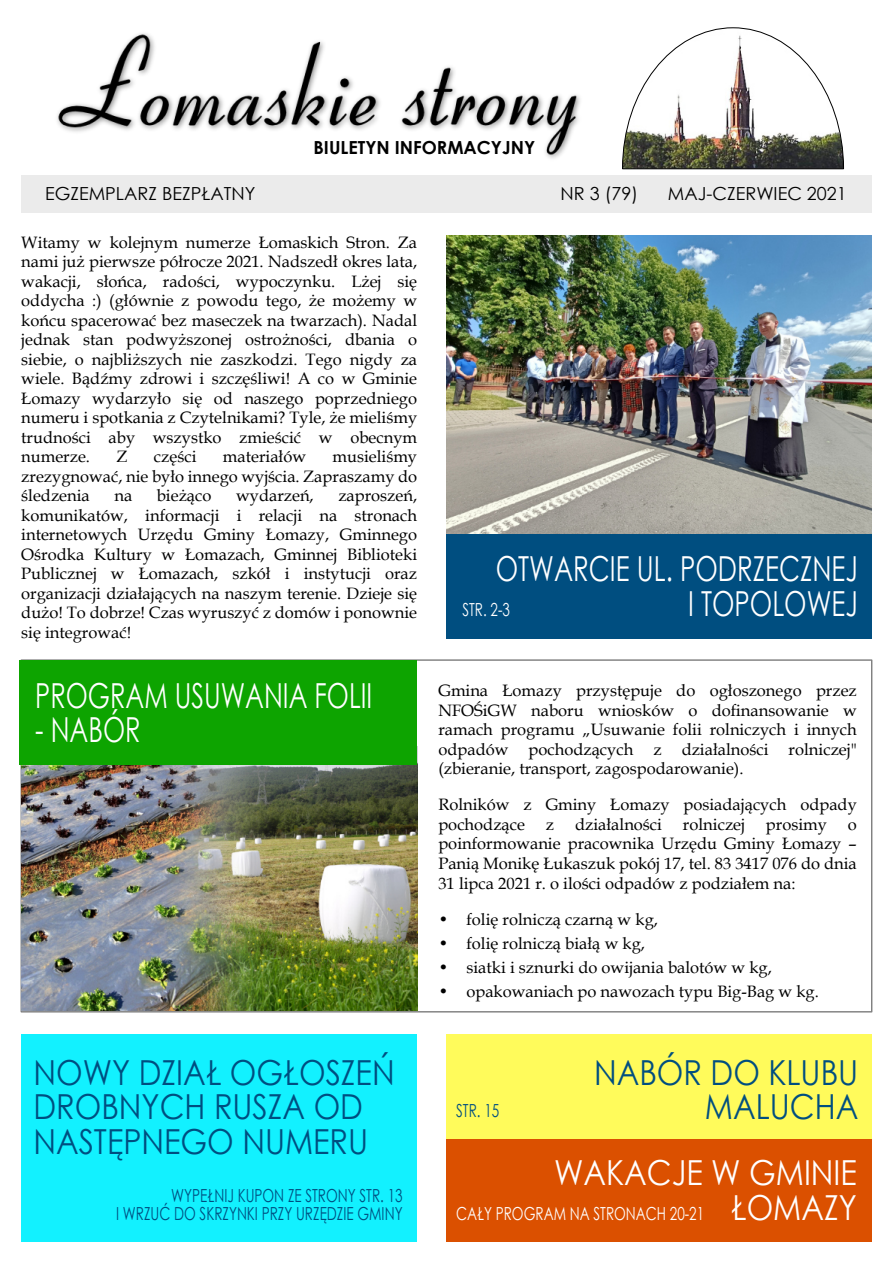
<style>
.page{position:relative;width:893px;height:1263px;background:#fff}
.page>*{position:absolute;margin:0;border:0;box-sizing:border-box;transform-origin:0 0}
.t1{font:34.5px/34.5px "Century Gothic";color:#004e80;text-align:right;scale:.89 1}
.t2{font:34.5px/34.5px "Century Gothic";color:#fff;text-align:right;scale:.75 1}
.t3{font:34.5px "Century Gothic";color:#fff;scale:.74 1}
.t4{font:34.5px "Century Gothic";color:#fff;scale:.89 1}
.t5{font:18px/18px "Century Gothic";color:#004e80;text-align:right;scale:.75 1}
.t6{font:18px "Century Gothic";color:#000}
.t7{font:18px "Century Gothic";color:#fff;scale:.75 1}
.t8{font:700 18px "Century Gothic";color:#000}
.t9{font:16.5px/19.5px "Book Antiqua";color:#000;text-align:justify}
.s1{font-size:34.5px}
</style>
<div class="page">
<img style="left:57px;top:33px;width:523px;height:126px">
<svg style="left:622px;top:27px;width:222px;height:142px"></svg>
<img style="left:446px;top:236px;width:426px;height:298px">
<div style="left:21px;top:175px;width:851px;height:37px;background:#ebebeb"></div>
<div style="left:446px;top:534px;width:426px;height:105px;background:#004e80"></div>
<div style="left:446px;top:1034px;width:426px;height:105px;background:#fffb5b"></div>
<div style="left:446px;top:1139px;width:426px;height:103px;background:#db5000"></div>
<div style="left:21px;top:1034px;width:396px;height:208px;background:#12f1ff"></div>
<img style="left:21px;top:765px;width:396px;height:245px">
<div style="left:20px;top:660px;width:397px;height:105px;background:#0da400"></div>
<p class="t6" style="left:45px;top:187px;width:212px">EGZEMPLARZ BEZPŁATNY</p>
<p class="t8" style="left:313px;top:140px;width:223px">BIULETYN INFORMACYJNY</p>
<p class="t6" style="left:561px;top:186px;width:79px">NR 3 (79)</p>
<p class="t6" style="left:668px;top:186px;width:180px">MAJ-CZERWIEC 2021</p>
<p class="t9" style="left:21px;top:234px;width:397px">Witamy w kolejnym numerze Łomaskich Stron. Za nami już pierwsze półrocze 2021. Nadszedł okres lata, wakacji, słońca, radości, wypoczynku. Lżej się oddycha :) (głównie z powodu tego, że możemy w końcu spacerować bez maseczek na twarzach). Nadal jednak stan podwyższonej ostrożności, dbania o siebie, o najbliższych nie zaszkodzi. Tego nigdy za wiele. Bądźmy zdrowi i szczęśliwi! A co w Gminie Łomazy wydarzyło się od naszego poprzedniego numeru i spotkania z Czytelnikami? Tyle, że mieliśmy trudności aby wszystko zmieścić w obecnym numerze.</p>
<p class="t9" style="left:21px;top:449px;width:397px;text-indent:311px">musieliśmy zrezygnować, nie było innego wyjścia. Zapraszamy do śledzenia</p>
<p class="t9" style="left:116px;top:449px;width:13px">Z</p>
<p class="t9" style="left:154px;top:449px;width:44px">części</p>
<p class="t9" style="left:223px;top:449px;width:85px">materiałów</p>
<p class="t9" style="left:114px;top:488px;width:19px">na</p>
<p class="t9" style="left:157px;top:488px;width:56px">bieżąco</p>
<p class="t9" style="left:236px;top:488px;width:79px">wydarzeń,</p>
<p class="t9" style="left:21px;top:488px;width:397px;text-indent:317px">zaproszeń, komunikatów, informacji i relacji na stronach internetowych Urzędu Gminy Łomazy, Gminnego Ośrodka Kultury w Łomazach, Gminnej Biblioteki Publicznej w Łomazach, szkół i instytucji oraz organizacji działających na naszym terenie. Dzieje się dużo! To dobrze! Czas wyruszyć z domów i ponownie się integrować!</p>
<h1 class="t3" style="left:35px;top:682px;width:457px">PROGRAM USUWANIA FOLII</h1>
<h1 class="t3" style="left:35px;top:716px;width:144px">- NABÓR</h1>
<h1 class="t1" style="left:33px;top:1058px;width:407px;text-align:left">NOWY DZIAŁ OGŁOSZEŃ<br>DROBNYCH RUSZA OD<br>NASTĘPNEGO NUMERU</h1>
<p class="t5" style="left:116px;top:1188px;width:384px">WYPEŁNĲ KUPON ZE STRONY STR. 13<br>I WRZUĆ DO SKRZYNKI PRZY URZĘDZIE GMINY</p>
<h1 class="t2" style="left:496px;top:555px;width:484px">OTWARCIE UL. PODRZECZNEJ<br>I TOPOLOWEJ</h1>
<p class="t7" style="left:462px;top:602px;width:65px">STR. 2-3</p>
<p class="t9" style="left:438px;top:683px;width:420px">Gmina Łomazy przystępuje do ogłoszonego przez NFOŚiGW naboru wniosków o dofinansowanie w ramach programu „Usuwanie folii rolniczych i innych odpadów pochodzących z działalności rolniczej" (zbieranie, transport, zagospodarowanie).</p>
<p class="t9" style="left:438px;top:797px;width:420px">Rolników z Gminy Łomazy posiadających odpady pochodzące</p>
<p class="t9" style="left:546px;top:816px;width:10px">z</p>
<p class="t9" style="left:575px;top:816px;width:88px">działalności</p>
<p class="t9" style="left:683px;top:816px;width:64px">rolniczej</p>
<p class="t9" style="left:766px;top:816px;width:62px">prosimy</p>
<p class="t9" style="left:438px;top:816px;width:420px;text-indent:409px">o poinformowanie pracownika Urzędu Gminy Łomazy – Panią Monikę Łukaszuk pokój 17, tel. 83 3417 076 do dnia 31 lipca 2021 r. o ilości odpadów z podziałem na:</p>
<p class="t9" style="left:438px;top:911px;width:221px">• folię rolniczą czarną w kg,</p>
<p class="t9" style="left:438px;top:935px;width:208px">• folię rolniczą białą w kg,</p>
<p class="t9" style="left:438px;top:959px;width:335px">• siatki i sznurki do owĳania balotów w kg,</p>
<p class="t9" style="left:438px;top:983px;width:382px">• opakowaniach po nawozach typu Big-Bag w kg.</p>
<p class="t5" style="left:456px;top:1103px;width:59px">STR. 15</p>
<h1 class="t1" style="left:594px;top:1058px;width:298px">NABÓR DO KLUBU<br>MALUCHA</h1>
<h1 class="t4" style="left:554px;top:1159px;width:342px">WAKACJE W GMINIE</h1>
<p class="t7" style="left:456px;top:1207px;width:536px">CAŁY PROGRAM NA STRONACH 20-21 <span class="s1">ŁOMAZY</span></p>
</div>
